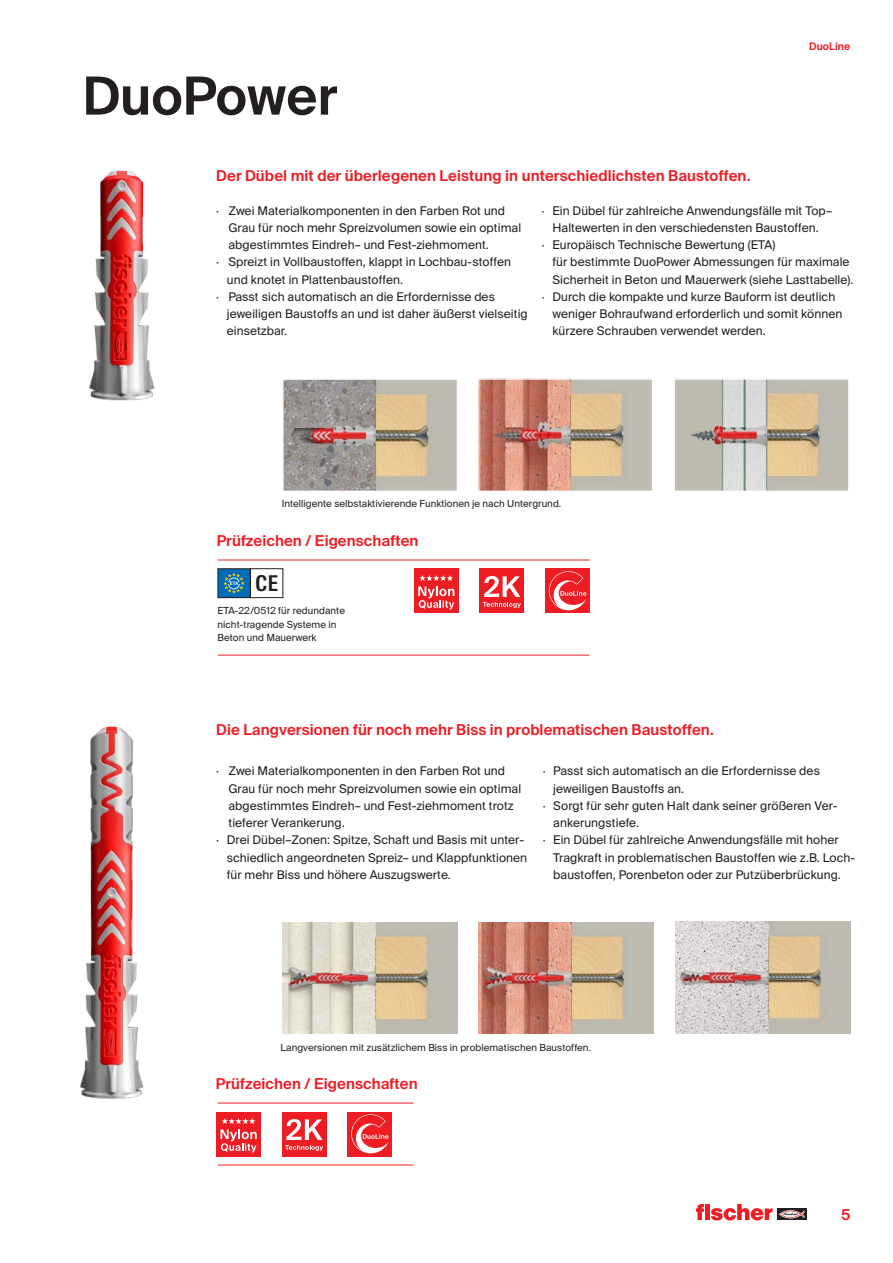
<style>
.page{position:relative;width:893px;height:1263px;background:#fff}
.page>*{position:absolute;margin:0;border:0;box-sizing:border-box;transform-origin:0 0}
.CB_AF_01_HEAD_35PT_SB{font:600 52.5px "fischerstrong";letter-spacing:.005em;color:#231f20}
.t1{font:600 21.75px "fischerstrong Cond";color:#231f20}
.CB_AF_02_SUBHEAD_SB_RED{font:600 15px "fischerstrong";letter-spacing:.005em;color:#ee1f26}
.t2{font:12px/17.2px "fischerstrong";letter-spacing:.005em;color:#231f20}
.t3{font:600 10.5px "fischerstrong";letter-spacing:.005em;color:#ee1f26}
.CB_AF_04_CAPTION_REG{font:9.75px/13.5px "fischerstrong";letter-spacing:.005em;color:#231f20}
</style>
<div class="page">
<img style="left:80px;top:726px;width:64px;height:373px">
<img style="left:285px;top:381px;width:170px;height:108px">
<div style="left:282px;top:378px;width:176px;height:114px;border:2px solid #fff"></div>
<img style="left:480px;top:381px;width:170px;height:108px">
<div style="left:477px;top:378px;width:176px;height:114px;border:2px solid #fff"></div>
<img style="left:676px;top:381px;width:171px;height:108px">
<div style="left:673px;top:378px;width:177px;height:114px;border:2px solid #fff"></div>
<img style="left:282px;top:922px;width:175px;height:111px">
<img style="left:479px;top:922px;width:175px;height:111px">
<img style="left:675px;top:922px;width:175px;height:111px">
<img style="left:89px;top:170px;width:66px;height:231px">
<svg style="left:777px;top:1208px;width:29px;height:12px"></svg>
<svg style="left:779px;top:1210px;width:25px;height:8px"></svg>
<svg style="left:696px;top:1204px;width:77px;height:16px"></svg>
<div style="left:480px;top:569px;width:44px;height:44px;background:#ee1d23"></div>
<svg style="left:483px;top:576px;width:38px;height:32px"></svg>
<div style="left:414px;top:569px;width:44px;height:44px;background:#ee1d23"></div>
<svg style="left:418px;top:575px;width:36px;height:34px"></svg>
<div style="left:545px;top:569px;width:45px;height:44px;background:#ee1d23"></div>
<svg style="left:549px;top:571px;width:37px;height:39px"></svg>
<hr style="left:218px;top:560px;width:372px;height:1px;background:#ee1d23">
<hr style="left:218px;top:655px;width:371px;height:1px;background:#ee1d23">
<div style="left:218px;top:569px;width:32px;height:29px;background:#006cb7"></div>
<svg style="left:223px;top:572px;width:22px;height:22px"></svg>
<div style="left:217px;top:568px;width:34px;height:30px;border:1px solid #231f20"></div>
<div style="left:250px;top:568px;width:33px;height:30px;border:1px solid #231f20"></div>
<div style="left:282px;top:1112px;width:44px;height:44px;background:#ee1d23"></div>
<svg style="left:285px;top:1119px;width:38px;height:32px"></svg>
<div style="left:216px;top:1112px;width:45px;height:44px;background:#ee1d23"></div>
<svg style="left:221px;top:1118px;width:36px;height:34px"></svg>
<div style="left:348px;top:1112px;width:44px;height:44px;background:#ee1d23"></div>
<svg style="left:351px;top:1114px;width:38px;height:39px"></svg>
<hr style="left:218px;top:1103px;width:195px;height:1px;background:#ee1d23">
<hr style="left:218px;top:1164px;width:195px;height:1px;background:#ee1d23">
<p class="CB_AF_01_HEAD_35PT_SB" style="left:83px;top:66px;width:256px">DuoPower</p>
<p class="t3" style="left:809px;top:41px;width:43px">DuoLine</p>
<p class="CB_AF_02_SUBHEAD_SB_RED" style="left:216px;top:167px;width:536px">Der Dübel mit der überlegenen Leistung in unterschiedlichsten Baustoffen.</p>
<p class="t2" style="left:228px;top:202px;width:294px;text-indent:-12px">· Zwei Materialkomponenten in den Farben Rot und<br>Grau für noch mehr Spreizvolumen sowie ein optimal abgestimmtes Eindreh– und Fest-ziehmoment.</p>
<p class="t2" style="left:227px;top:254px;width:286px;text-indent:-11px">· Spreizt in Vollbaustoffen, klappt in Lochbau-stoffen und knotet in Plattenbaustoffen.</p>
<p class="t2" style="left:227px;top:288px;width:302px;text-indent:-11px">· Passt sich automatisch an die Erfordernisse des jeweiligen Baustoffs an und ist daher äußerst vielseitig einsetzbar.</p>
<p class="t2" style="left:542px;top:202px;width:292px;text-align:center">· Ein Dübel für zahlreiche Anwendungsfälle mit Top–<br>Haltewerten in den verschiedensten Baustoffen.</p>
<p class="t2" style="left:552px;top:236px;width:302px;text-indent:-11px">· Europäisch Technische Bewertung (ETA)<br>für bestimmte DuoPower Abmessungen für maximale<br>Sicherheit in Beton und Mauerwerk (siehe Lasttabelle).</p>
<p class="t2" style="left:552px;top:288px;width:291px;text-indent:-11px">· Durch die kompakte und kurze Bauform ist deutlich weniger Bohraufwand erforderlich und somit können kürzere Schrauben verwendet werden.</p>
<p class="CB_AF_04_CAPTION_REG" style="left:282px;top:497px;width:281px">Intelligente selbstaktivierende Funktionen je nach Untergrund.</p>
<p class="CB_AF_02_SUBHEAD_SB_RED" style="left:217px;top:532px;width:203px">Prüfzeichen / Eigenschaften</p>
<p class="t1" style="left:255px;top:571px;width:24px">CE</p>
<p class="CB_AF_04_CAPTION_REG" style="left:217px;top:604px;width:129px">ETA-22/0512 für redundante nicht-tragende Systeme in<br>Beton und Mauerwerk</p>
<p class="CB_AF_02_SUBHEAD_SB_RED" style="left:216px;top:721px;width:499px">Die Langversionen für noch mehr Biss in problematischen Baustoffen.</p>
<p class="t2" style="left:228px;top:762px;width:294px;text-indent:-12px">· Zwei Materialkomponenten in den Farben Rot und Grau für noch mehr Spreizvolumen sowie ein optimal abgestimmtes Eindreh– und Fest-ziehmoment trotz tieferer Verankerung.</p>
<p class="t2" style="left:227px;top:831px;width:302px;text-indent:-11px">· Drei Dübel–Zonen: Spitze, Schaft und Basis mit unter&shy;schiedlich angeordneten Spreiz– und Klappfunktionen für mehr Biss und höhere Auszugswerte.</p>
<p class="t2" style="left:553px;top:762px;width:268px;text-indent:-11px">· Passt sich automatisch an die Erfordernisse des jeweiligen Baustoffs an.</p>
<p class="t2" style="left:553px;top:797px;width:286px;text-indent:-11px">· Sorgt für sehr guten Halt dank seiner größeren Ver&shy;ankerungstiefe.</p>
<p class="t2" style="left:553px;top:831px;width:304px;text-indent:-11px">· Ein Dübel für zahlreiche Anwendungsfälle mit hoher<br>Tragkraft in problematischen Baustoffen wie z.B. Loch&shy;baustoffen, Porenbeton oder zur Putzüberbrückung.</p>
<p class="CB_AF_04_CAPTION_REG" style="left:281px;top:1041px;width:312px">Langversionen mit zusätzlichem Biss in problematischen Baustoffen.</p>
<p class="CB_AF_02_SUBHEAD_SB_RED" style="left:216px;top:1075px;width:203px">Prüfzeichen / Eigenschaften</p>
<p class="CB_AF_02_SUBHEAD_SB_RED" style="left:841px;top:1206px;width:11px">5</p>
</div>
